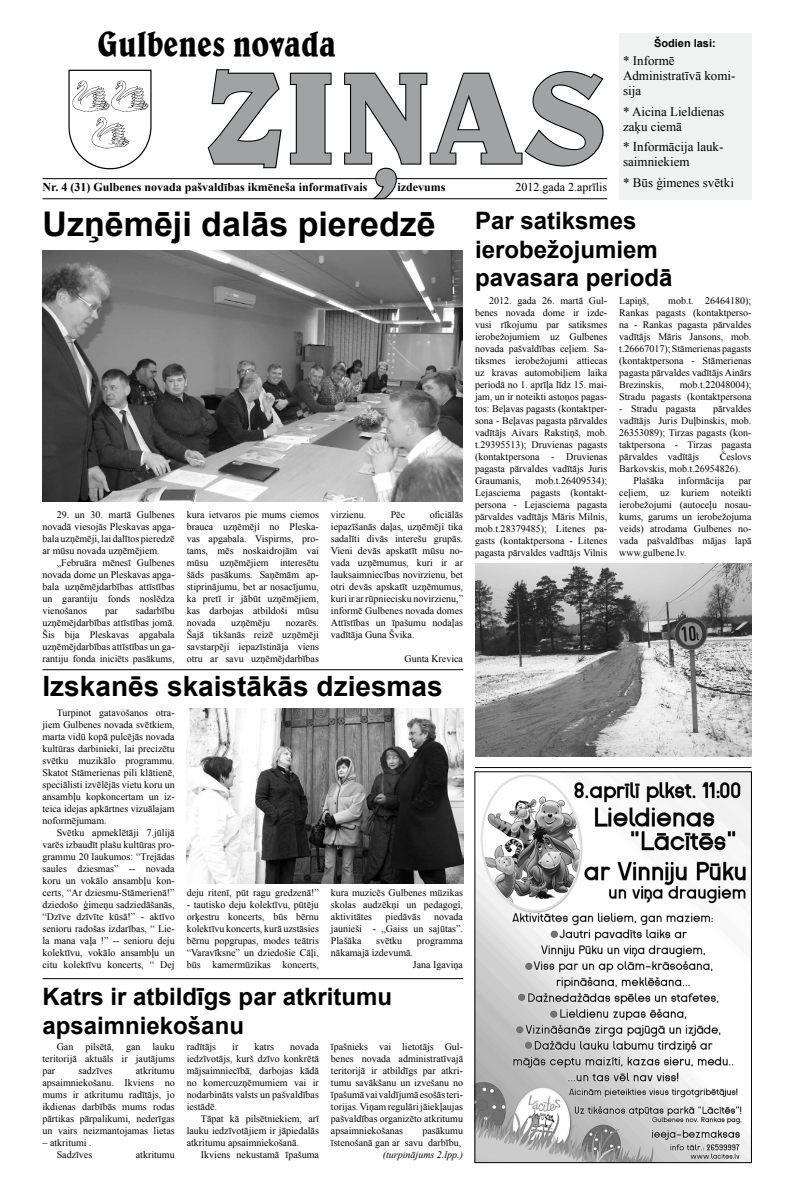
<style>
.page{position:relative;width:794px;height:1191px;background:#fff}
.page>*{position:absolute;margin:0;border:0;box-sizing:border-box;transform-origin:0 0}
.t1{font:condensed 131.7px "Belwe TL";letter-spacing:-.02em;color:#a1a2a4;scale:1.31 1}
.t2{font:condensed 36px "Belwe TL";color:#000}
.t3{font:700 34px "Arial";color:#000}
.t4{font:700 28px "Arial";color:#000}
.t5{font:700 24px/28.8px "Arial";color:#000}
.t6{font:13px/15px "Times New Roman";color:#000}
.t7{font:700 12px "Times New Roman";color:#000}
.t8{font:12px "Times New Roman";color:#000}
.t9{font:700 11px "Arial";color:#000}
.t10{font:10px/12px "Times New Roman";color:#000;text-align:justify}
.t11{font:italic 10px "Times New Roman";color:#000}
</style>
<div class="page">
<div style="left:619px;top:33px;width:132px;height:167px;background:#f0f1f1"></div>
<img style="left:68px;top:69px;width:84px;height:101px">
<hr style="left:43px;top:198px;width:564px;height:1px;background:#000">
<hr style="left:43px;top:178px;width:564px;height:1px;background:#000">
<svg style="left:207px;top:69px;width:75px;height:100px"></svg>
<svg style="left:289px;top:72px;width:43px;height:93px"></svg>
<svg style="left:343px;top:71px;width:262px;height:129px"></svg>
<img style="left:476px;top:773px;width:273px;height:387px">
<hr style="left:43px;top:978px;width:420px;height:1px;background:#000">
<img style="left:186px;top:708px;width:277px;height:175px">
<hr style="left:43px;top:669px;width:420px;height:1px;background:#000">
<img style="left:43px;top:250px;width:419px;height:251px">
<hr style="left:475px;top:767px;width:276px;height:1px;background:#000">
<img style="left:475px;top:563px;width:276px;height:193px">
<h2 class="t2" style="left:98px;top:21px;width:240px">Gulbenes novada</h2>
<h1 class="t1" style="left:205px;top:37px;width:310px">ZIŅAS</h1>
<p class="t7" style="left:43px;top:178px;width:326px">Nr. 4 (31) Gulbenes novada pašvaldības ikmēneša informatīvais</p>
<p class="t7" style="left:397px;top:178px;width:50px">izdevums</p>
<p class="t8" style="left:515px;top:179px;width:93px">2012.gada 2.aprīlis</p>
<p class="t9" style="left:654px;top:36px;width:63px">Šodien lasi:</p>
<h3 class="t6" style="left:623px;top:53px;width:114px">* Informē<br>Administratīvā komi&shy;sija</h3>
<h3 class="t6" style="left:623px;top:104px;width:103px">* Aicina Lieldienas zaķu ciemā</h3>
<h3 class="t6" style="left:623px;top:139px;width:102px">* Informācija lauk&shy;saimniekiem</h3>
<h3 class="t6" style="left:623px;top:175px;width:112px">* Būs ģimenes svētki</h3>
<h3 class="t3" style="left:43px;top:202px;width:395px">Uzņēmēji dalās pieredzē</h3>
<p class="t10" style="left:43px;top:508px;width:134px;text-indent:14px">29. un 30. martā Gulbenes novadā viesojās Pleskavas apga&shy;bala uzņēmēji, lai dalītos pieredzē ar mūsu novada uzņēmējiem.</p>
<p class="t10" style="left:43px;top:556px;width:134px;text-indent:14px">„Februāra mēnesī Gulbenes novada dome un Pleskavas apga&shy;bala uzņēmējdarbības attīstības un garantiju fonds noslēdza vienošanos</p>
<p class="t10" style="left:43px;top:604px;width:134px;text-indent:93px">sadarbību uzņēmējdarbības attīstības jomā.<br>Šis bija Pleskavas apgabala uzņēmējdarbības attīstības un ga&shy;rantiju fonda iniciēts pasākums,</p>
<p class="t10" style="left:105px;top:604px;width:14px">par</p>
<p class="t10" style="left:187px;top:508px;width:134px">kura ietvaros pie mums ciemos brauca uzņēmēji no Pleska&shy;vas apgabala. Vispirms, pro&shy;tams, mēs noskaidrojām vai mūsu uzņēmējiem interesētu šāds pasākums. Saņēmām ap&shy;stiprinājumu, bet ar nosacījumu, ka pretī ir jābūt uzņēmējiem, kas darbojas atbildoši mūsu novada</p>
<p class="t10" style="left:231px;top:616px;width:40px">uzņēmēju</p>
<p class="t10" style="left:187px;top:616px;width:134px;text-indent:99px">nozarēs.<br>Šajā tikšanās reizē uzņēmēji savstarpēji iepazīstināja viens otru ar savu uzņēmējdarbības</p>
<p class="t10" style="left:331px;top:508px;width:37px">virzienu.</p>
<p class="t10" style="left:391px;top:508px;width:16px">Pēc</p>
<p class="t10" style="left:331px;top:508px;width:134px;text-indent:99px">oficiālās iepazīšanās daļas, uzņēmēji tika sadalīti divās interešu grupās.<br>Vieni devās apskatīt mūsu no&shy;vada uzņēmumus, kuri ir ar lauksaimniecības novirzienu, bet otri devās apskatīt uzņēmumus, kuri ir ar rūpniecisku novirzienu,” informē Gulbenes novada domes Attīstības un īpašumu nodaļas vadītāja Guna Švika.</p>
<p class="t10" style="left:404px;top:652px;width:60px">Gunta Krevica</p>
<h3 class="t4" style="left:43px;top:668px;width:402px">Izskanēs skaistākās dziesmas</h3>
<p class="t10" style="left:43px;top:706px;width:134px;text-indent:14px">Turpinot gatavošanos otra&shy;jiem Gulbenes novada svētkiem, marta vidū kopā pulcējās novada kultūras darbinieki, lai precizētu svētku muzikālo programmu.<br>Skatot Stāmerienas pili klātienē, speciālisti izvēlējās vietu koru un ansambļu kopkoncertam un iz&shy;teica idejas apkārtnes vizuālajam noformējumam.</p>
<p class="t10" style="left:43px;top:826px;width:134px;text-indent:14px">Svētku apmeklētāji 7.jūlijā varēs izbaudīt plašu kultūras pro&shy;grammu 20 laukumos: “Trejādas saules dziesmas” -- novada koru un vokālo ansambļu kon&shy;certs, “Ar dziesmu-Stāmerienā!” dziedošo ģimeņu sadziedāšanās, “Dzīve dzīvīte kūsā!” - aktīvo senioru radošas izdarības, “ Lie&shy;la mana vaļa !” -- senioru deju kolektīvu, vokālo ansambļu un citu kolektīvu koncerts, “ Dej</p>
<p class="t10" style="left:187px;top:886px;width:134px">deju ritenī, pūt ragu gredzenā!”</p>
<p class="t10" style="left:187px;top:898px;width:134px">- tautisko deju kolektīvu, pūtēju orķestru koncerts, būs bērnu kolektīvu koncerts, kurā uzstāsies bērnu popgrupas, modes teātris “Varavīksne” un dziedošie Cāļi, būs kamermūzikas koncerts,</p>
<p class="t10" style="left:331px;top:886px;width:134px">kura muzicēs Gulbenes mūzikas skolas audzēkņi un pedagogi, aktivitātes</p>
<p class="t10" style="left:331px;top:910px;width:134px;text-indent:103px">novada jaunieši - „Gaiss un sajūtas”.<br>Plašāka</p>
<p class="t10" style="left:385px;top:910px;width:36px">piedāvās</p>
<p class="t10" style="left:376px;top:934px;width:28px">svētku</p>
<p class="t10" style="left:417px;top:934px;width:48px">programma</p>
<p class="t10" style="left:413px;top:946px;width:52px;text-indent:-82px">nākamajā izdevumā.<br>Jana Igaviņa</p>
<h3 class="t5" style="left:43px;top:983px;width:351px">Katrs ir atbildīgs par atkritumu apsaimniekošanu</h3>
<p class="t10" style="left:43px;top:1040px;width:134px;text-indent:14px">Gan pilsētā, gan lauku teritorijā aktuāls ir jautājums par</p>
<p class="t10" style="left:43px;top:1064px;width:134px;text-indent:93px">atkritumu apsaimniekošanu. Ikviens no mums ir atkritumu radītājs, jo ikdienas darbībās mums rodas pārtikas pārpalikumi, nederīgas un vairs neizmantojamas lietas</p>
<p class="t10" style="left:43px;top:1136px;width:51px;text-align:right">– atkritumi .<br>Sadzīves</p>
<p class="t10" style="left:79px;top:1064px;width:35px">sadzīves</p>
<p class="t10" style="left:136px;top:1148px;width:40px">atkritumu</p>
<p class="t10" style="left:187px;top:1040px;width:31px">radītājs</p>
<p class="t10" style="left:232px;top:1040px;width:8px">ir</p>
<p class="t10" style="left:254px;top:1040px;width:21px">katrs</p>
<p class="t10" style="left:187px;top:1040px;width:134px;text-indent:103px">novada iedzīvotājs, kurš dzīvo konkrētā mājsaimniecībā, darbojas kādā no komercuzņēmumiem vai ir nodarbināts valsts un pašvaldības iestādē.</p>
<p class="t10" style="left:187px;top:1112px;width:134px;text-indent:14px">Tāpat kā pilsētniekiem, arī lauku iedzīvotājiem ir jāpiedalās atkritumu apsaimniekošanā.</p>
<p class="t10" style="left:201px;top:1148px;width:119px">Ikviens nekustamā īpašuma</p>
<p class="t10" style="left:331px;top:1040px;width:134px">īpašnieks vai lietotājs Gul&shy;benes novada administratīvajā teritorijā ir atbildīgs par atkri&shy;tumu savākšanu un izvešanu no īpašumā vai valdījumā esošās teri&shy;torijas. Viņam regulāri jāiekļaujas pašvaldības organizēto atkritumu apsaimniekošanas</p>
<p class="t10" style="left:331px;top:1124px;width:134px;text-align:right">pasākumu<br>īstenošanā gan ar savu darbību,</p>
<p class="t11" style="left:383px;top:1147px;width:82px">(turpinājums 2.lpp.)</p>
<h3 class="t5" style="left:475px;top:207px;width:199px">Par satiksmes ierobežojumiem pavasara periodā</h3>
<p class="t10" style="left:619px;top:294px;width:31px">Lapiņš,</p>
<p class="t10" style="left:475px;top:294px;width:134px;text-indent:14px">2012. gada 26. martā Gul&shy;benes novada dome ir izde&shy;vusi rīkojumu par satiksmes ierobežojumiem uz Gulbenes novada pašvaldības ceļiem. Sa&shy;tiksmes ierobežojumi attiecas uz kravas automobiļiem laika periodā no 1. aprīļa līdz 15. mai&shy;jam, un ir noteikti astoņos pagas&shy;tos: Beļavas pagasts (kontaktper&shy;sona - Beļavas pagasta pārvaldes vadītājs Aivars Rakstiņš, mob. t.29395513); Druvienas pagasts (kontaktpersona - Druvienas pagasta pārvaldes vadītājs Juris Graumanis,</p>
<p class="t10" style="left:619px;top:294px;width:134px;text-indent:49px">mob.t. 26464180); Rankas pagasts (kontaktperso&shy;na - Rankas pagasta pārvaldes vadītājs Māris Jansons, mob. t.26667017); Stāmerienas pagasts (kontaktpersona - Stāmerienas pagasta pārvaldes vadītājs Ainārs Brezinskis,</p>
<p class="t10" style="left:619px;top:378px;width:134px;text-align:right">mob.t.22048004);<br>Stradu pagasts (kontaktpersona</p>
<p class="t10" style="left:619px;top:402px;width:78px">- Stradu pagasta</p>
<p class="t10" style="left:619px;top:402px;width:134px;text-indent:94px">pārvaldes vadītājs Juris Duļbinskis, mob.<br>26353089); Tirzas pagasts (kon&shy;taktpersona - Tirzas pagasta pārvaldes vadītājs</p>
<p class="t10" style="left:720px;top:450px;width:33px">Česlovs</p>
<p class="t10" style="left:619px;top:462px;width:123px">Barkovskis, mob.t.26954826).</p>
<p class="t10" style="left:633px;top:474px;width:32px">Plašāka</p>
<p class="t10" style="left:678px;top:474px;width:48px">informācija</p>
<p class="t10" style="left:475px;top:474px;width:134px;text-indent:60px">mob.t.26409534); Lejasciema pagasts (kontakt&shy;persona - Lejasciema pagasta pārvaldes vadītājs Māris Milnis, mob.t.28379485); Litenes pa&shy;gasts (kontaktpersona - Litenes pagasta pārvaldes vadītājs Vilnis</p>
<p class="t10" style="left:619px;top:474px;width:134px;text-indent:119px">par ceļiem, uz kuriem noteikti ierobežojumi (autoceļu nosau&shy;kums, garums un ierobežojuma veids) atrodama Gulbenes no&shy;vada pašvaldības mājas lapā www.gulbene.lv.</p>
</div>
